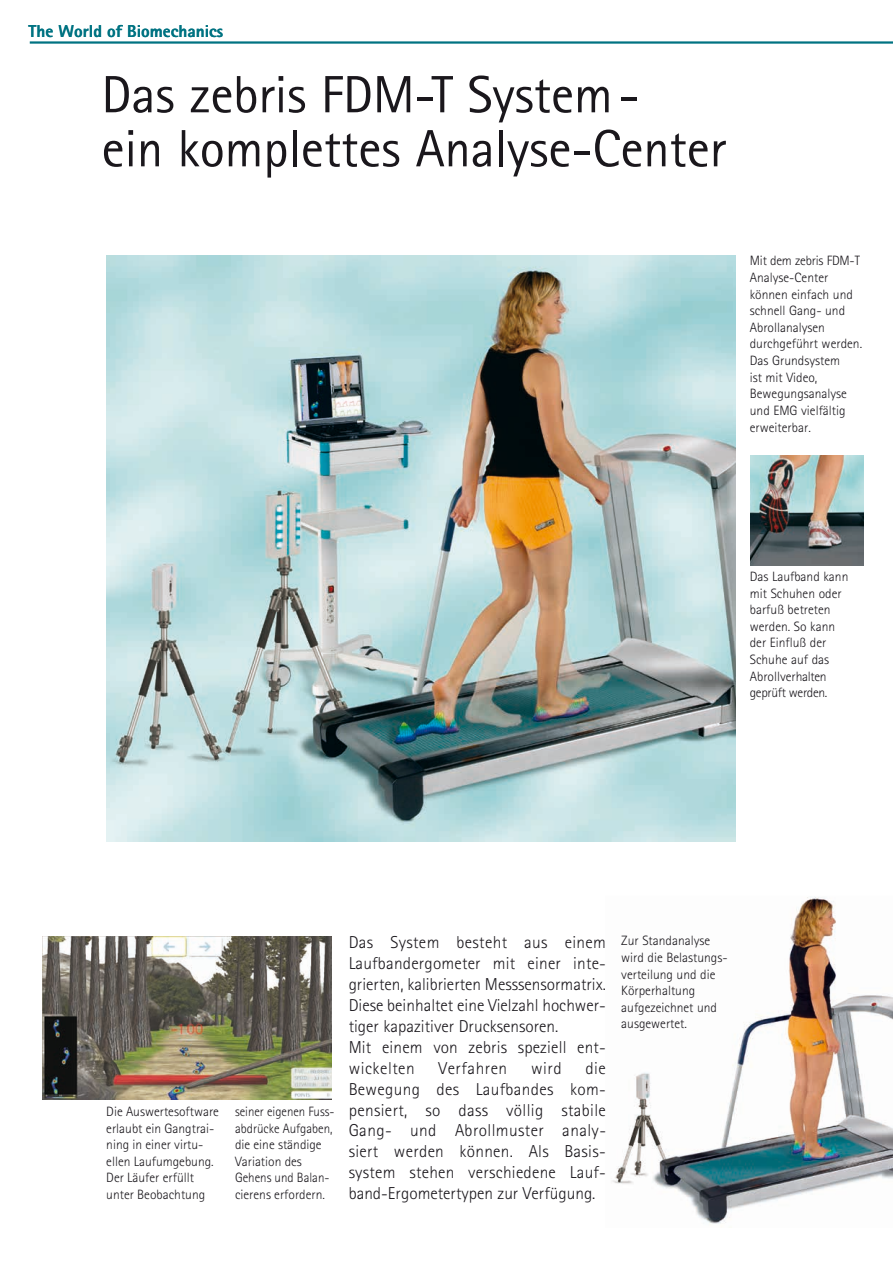
<style>
.page{position:relative;width:893px;height:1263px;background:#fff}
.page>*{position:absolute;margin:0;border:0;box-sizing:border-box;transform-origin:0 0}
.t1{font:52.5px/54px "Rotis Sans Serif";letter-spacing:-.005em;color:#1a171c}
.t2{font:300 17.25px/20.9px "Rotis Sans Serif";color:#1a171c}
.t3{font:800 17.25px "Rotis Sans Serif";color:#007382}
.t4{font:300 17.25px "Rotis Sans Serif";letter-spacing:.03em;color:#1a171c}
.t5{font:300 13.5px/16.6px "Rotis Sans Serif";color:#1a171c}
.t6{font:300 13.5px/16.6px "Rotis Sans Serif";color:#1a171c;scale:.95 1}
</style>
<div class="page">
<hr style="left:30px;top:41px;width:863px;height:3px;background:#007382">
<img style="left:612px;top:897px;width:281px;height:327px">
<img style="left:106px;top:255px;width:629px;height:587px">
<img style="left:43px;top:936px;width:289px;height:163px">
<img style="left:750px;top:456px;width:113px;height:110px">
<p class="t3" style="left:28px;top:20px;width:196px">The World of Biomechanics</p>
<h1 class="t1" style="left:101px;top:67px;width:626px">Das zebris FDM-T System-<br>ein komplettes Analyse-Center</h1>
<p class="t5" style="left:750px;top:253px;width:114px">Mit dem zebris FDM-T<br>Analyse-Center können einfach und schnell Gang- und<br>Abrollanalysen durchgeführt werden.<br>Das Grundsystem<br>ist mit Video,<br>Bewegungsanalyse und EMG vielfältig erweiterbar.</p>
<p class="t5" style="left:750px;top:568px;width:100px">Das Laufband kann mit Schuhen oder barfuß betreten werden. So kann der Einfluß der<br>Schuhe auf das<br>Abrollverhalten geprüft werden.</p>
<p class="t5" style="left:106px;top:1103px;width:114px">Die Auswertesoftware erlaubt ein Gangtrai&shy;ning in einer virtu&shy;ellen Laufumgebung.<br>Der Läufer erfüllt unter Beobachtung</p>
<p class="t6" style="left:235px;top:1103px;width:106px">seiner eigenen Fuss&shy;abdrücke Aufgaben, die eine ständige<br>Variation des<br>Gehens und Balan&shy;cierens erfordern.</p>
<p class="t2" style="left:349px;top:932px;width:259px">Das System besteht aus einem<br>Laufbandergometer mit einer inte&shy;grierten, kalibrierten Messsensormatrix.<br>Diese beinhaltet eine Vielzahl hochwer&shy;tiger kapazitiver Drucksensoren.<br>Mit einem von zebris speziell ent&shy;wickelten</p>
<p class="t4" style="left:439px;top:1058px;width:70px">Verfahren</p>
<p class="t2" style="left:531px;top:1057px;width:32px">wird</p>
<p class="t2" style="left:349px;top:1057px;width:259px;text-align:justify;text-indent:237px">die Bewegung des Laufbandes kom&shy;pensiert, so dass völlig stabile Gang- und Abrollmuster analy&shy;siert werden können. Als Basis&shy;system stehen verschiedene Lauf&shy;band-Ergometertypen zur Verfügung.</p>
<p class="t5" style="left:621px;top:932px;width:108px">Zur Standanalyse wird die Belastungs&shy;verteilung und die<br>Körperhaltung aufgezeichnet und ausgewertet.</p>
</div>
